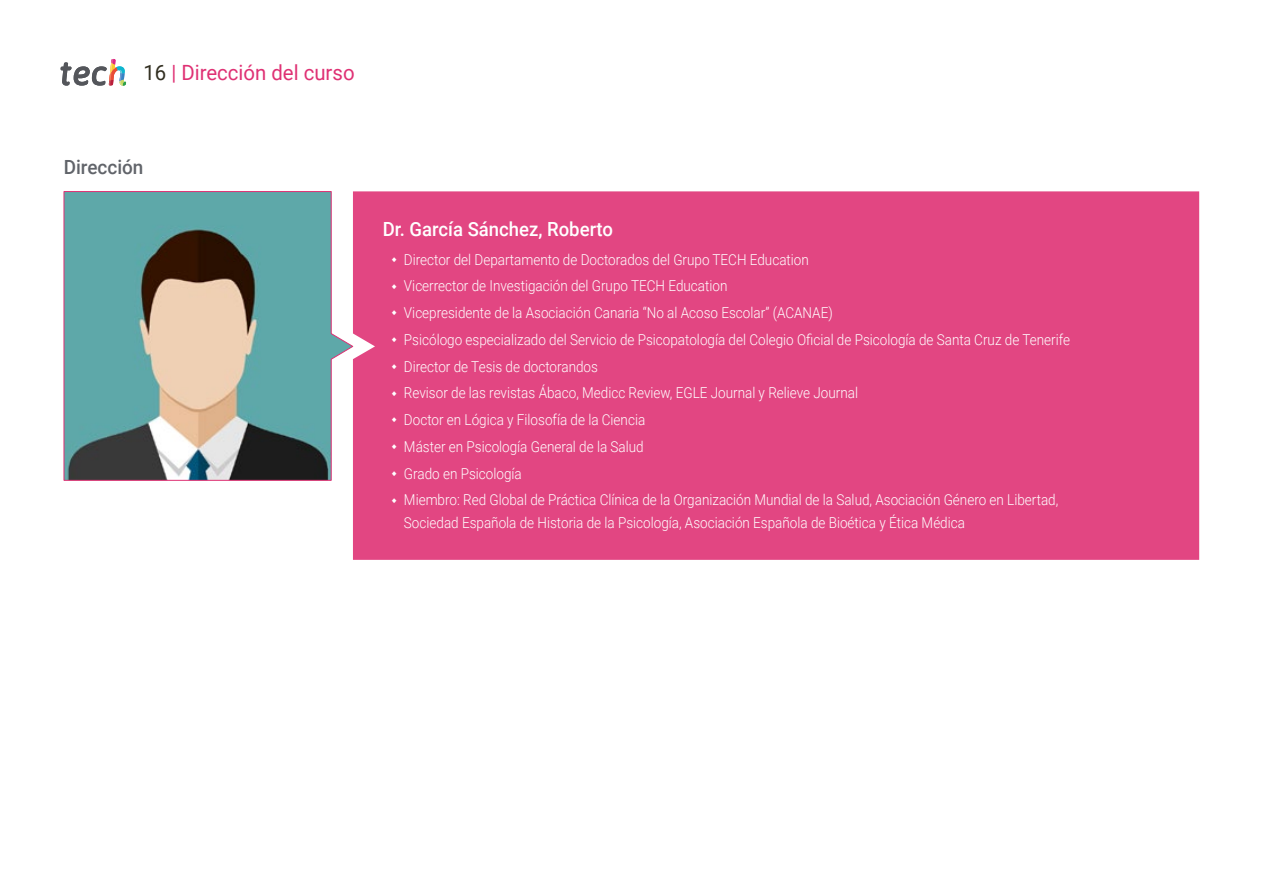
<style>
.page{position:relative;width:1263px;height:893px;background:#fff}
.page>*{position:absolute;margin:0;border:0;box-sizing:border-box;transform-origin:0 0}
.t1{font:21px "Roboto";color:#df3174}
.t2{font:500 19.5px "Roboto";color:#fff;scale:.95 1}
.t3{font:500 19.5px "Roboto";color:#61646a}
.t4{font:300 15px/26.7px "Roboto";color:#fff;scale:.9 1}
.s1{color:#312e20}
</style>
<div class="page">
<div style="left:353px;top:191px;width:846px;height:369px;background:#e24682"></div>
<svg style="left:64px;top:191px;width:289px;height:290px;background:#7f9f9b"></svg>
<svg style="left:61px;top:59px;width:65px;height:27px"></svg>
<svg style="left:392px;top:257px;width:5px;height:5px"></svg>
<svg style="left:392px;top:284px;width:5px;height:5px"></svg>
<svg style="left:392px;top:310px;width:5px;height:5px"></svg>
<svg style="left:392px;top:337px;width:5px;height:5px"></svg>
<svg style="left:392px;top:364px;width:5px;height:5px"></svg>
<svg style="left:392px;top:391px;width:5px;height:5px"></svg>
<svg style="left:392px;top:417px;width:5px;height:5px"></svg>
<svg style="left:392px;top:444px;width:5px;height:5px"></svg>
<svg style="left:392px;top:471px;width:5px;height:5px"></svg>
<svg style="left:392px;top:498px;width:5px;height:5px"></svg>
<h1 class="t1" style="left:144px;top:57px;width:213px"><span class="s1">16</span> | Dirección del curso</h1>
<h2 class="t3" style="left:64px;top:154px;width:81px">Dirección</h2>
<h2 class="t2" style="left:383px;top:215px;width:244px">Dr. García Sánchez, Roberto</h2>
<p class="t4" style="left:404px;top:245px;width:741px">Director del Departamento de Doctorados del Grupo TECH Education<br>Vicerrector de Investigación del Grupo TECH Education<br>Vicepresidente de la Asociación Canaria “No al Acoso Escolar” (ACANAE)<br>Psicólogo especializado del Servicio de Psicopatología del Colegio Oficial de Psicología de Santa Cruz de Tenerife Director de Tesis de doctorandos<br>Revisor de las revistas Ábaco, Medicc Review, EGLE Journal y Relieve Journal<br>Doctor en Lógica y Filosofía de la Ciencia<br>Máster en Psicología General de la Salud<br>Grado en Psicología<br>Miembro: Red Global de Práctica Clínica de la Organización Mundial de la Salud, Asociación Género en Libertad,</p>
<p class="t4" style="left:404px;top:509px;width:625px">Sociedad Española de Historia de la Psicología, Asociación Española de Bioética y Ética Médica</p>
</div>
